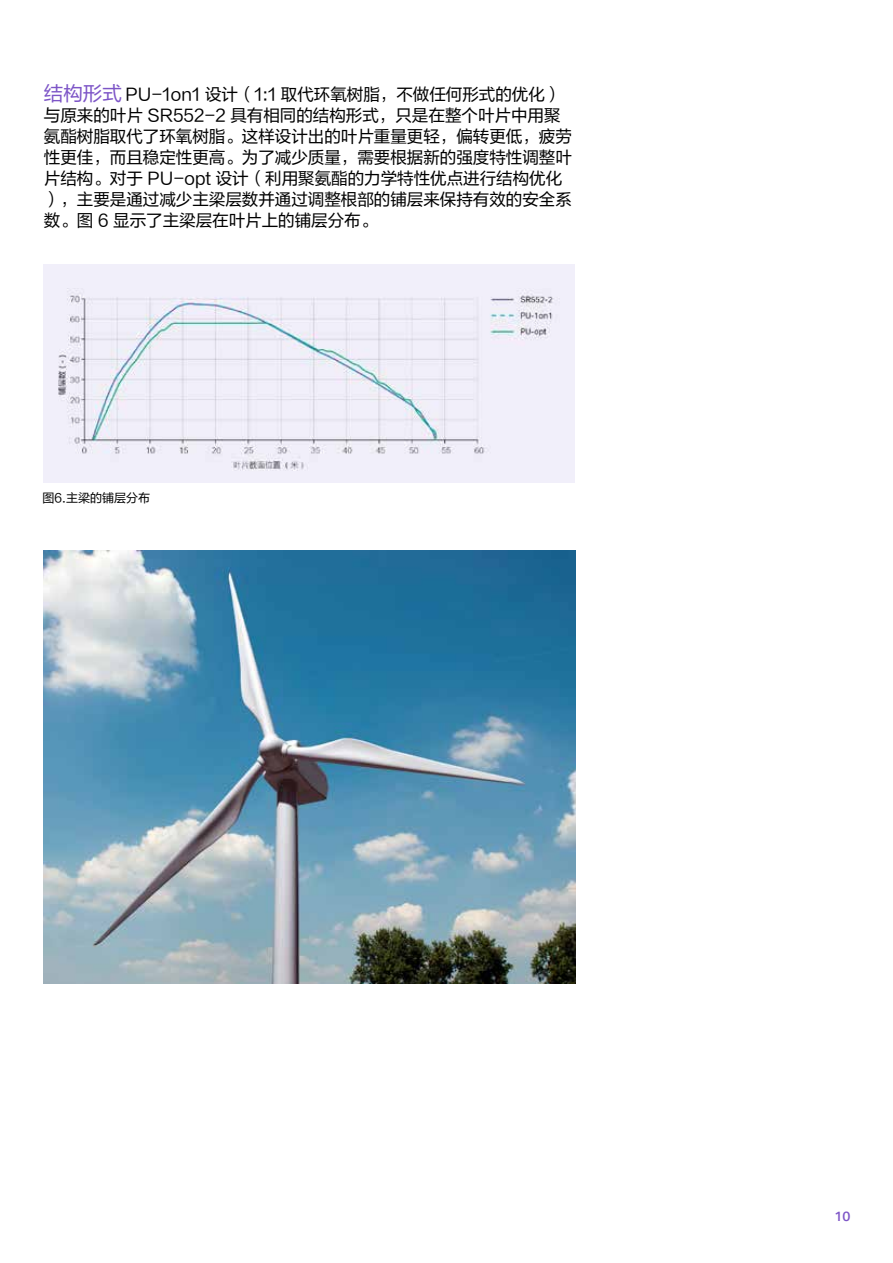
<style>
.page{position:relative;width:893px;height:1263px;background:#fff}
.page>*{position:absolute;margin:0;border:0;box-sizing:border-box;transform-origin:0 0}
.t1{font:16.5px/21px "FZLTHJW GB1 0";color:#000}
.t2{font:500 13.5px "Aktiv Grotesk";color:#7d55c7}
.t3{font:12px "FZLTHJW GB1 0";color:#000}
.s1{font-size:19.5px;color:#7d55c7}
</style>
<div class="page">
<img style="left:43px;top:264px;width:531px;height:218px">
<img style="left:43px;top:551px;width:532px;height:432px">
<p class="t1" style="left:44px;top:84px;width:530px"><span class="s1">结构形式</span> PU-1on1 设计（1:1 取代环氧树脂，不做任何形式的优化）与原来的叶片 SR552-2 具有相同的结构形式，只是在整个叶片中用聚氨酯树脂取代了环氧树脂。这样设计出的叶片重量更轻，偏转更低，疲劳性更佳，而且稳定性更高。为了减少质量，需要根据新的强度特性调整叶片结构。对于 PU-opt 设计（利用聚氨酯的力学特性优点进行结构优化），主要是通过减少主梁层数并通过调整根部的铺层来保持有效的安全系数。图 6 显示了主梁层在叶片上的铺层分布。</p>
<p class="t3" style="left:43px;top:491px;width:109px">图6.主梁的铺层分布</p>
<p class="t2" style="left:834px;top:1208px;width:17px">10</p>
</div>
